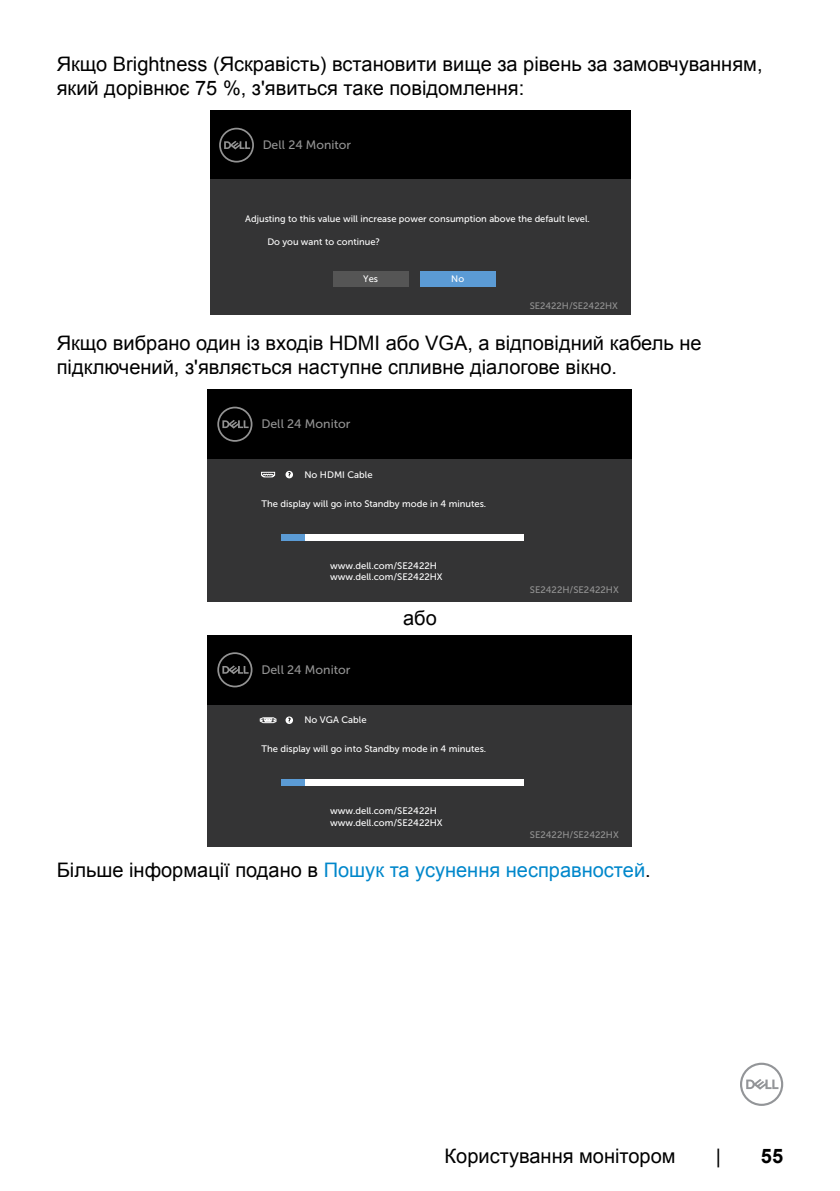
<style>
.page{position:relative;width:840px;height:1191px;background:#fff}
.page>*{position:absolute;margin:0;border:0;box-sizing:border-box;transform-origin:0 0}
.t1{font:20px/24px "Arial";color:#000}
.t2{font:20px "Arial";color:#0087cb}
.t3{font:700 20px "Arial";color:#000}
.t4{font:12.2px "Museo Sans For Dell 500";color:#939393}
.t5{font:9.4px/11.4px "Museo Sans For Dell 500";color:#fff}
.t6{font:9.4px "Museo Sans For Dell 500";color:#939393}
.s1{color:#000}
</style>
<div class="page">
<svg style="left:740px;top:1062px;width:42px;height:44px"></svg>
<div style="left:210px;top:111px;width:420px;height:69px;background:#000"></div>
<svg style="left:219px;top:128px;width:35px;height:34px"></svg>
<div style="left:210px;top:180px;width:420px;height:135px;background:#343435"></div>
<div style="left:420px;top:271px;width:75px;height:15px;background:#5b9bd5"></div>
<div style="left:333px;top:271px;width:75px;height:15px;background:#555"></div>
<div style="left:208px;top:459px;width:423px;height:142px;background:#343435"></div>
<div style="left:282px;top:534px;width:241px;height:6px;background:#fff"></div>
<div style="left:282px;top:534px;width:23px;height:6px;background:#5b9bd5"></div>
<div style="left:208px;top:389px;width:423px;height:70px;background:#000"></div>
<svg style="left:217px;top:407px;width:35px;height:35px"></svg>
<svg style="left:261px;top:472px;width:14px;height:5px"></svg>
<div style="left:285px;top:471px;width:8px;height:7px;background:#fff;border-radius:50%"></div>
<svg style="left:288px;top:472px;width:3px;height:5px"></svg>
<div style="left:208px;top:704px;width:423px;height:143px;background:#343435"></div>
<div style="left:282px;top:779px;width:241px;height:7px;background:#fff"></div>
<div style="left:282px;top:779px;width:23px;height:7px;background:#5b9bd5"></div>
<div style="left:208px;top:635px;width:423px;height:69px;background:#000"></div>
<svg style="left:217px;top:652px;width:35px;height:35px"></svg>
<svg style="left:285px;top:716px;width:8px;height:8px"></svg>
<svg style="left:288px;top:718px;width:3px;height:5px"></svg>
<svg style="left:259px;top:717px;width:17px;height:6px"></svg>
<h1 class="t1" style="left:57px;top:52px;width:707px">Якщо Brightness (Яскравість) встановити вище за рівень за замовчуванням, який дорівнює 75 %, з'явиться таке повідомлення:</h1>
<p class="t4" style="left:263px;top:138px;width:90px">Dell 24 Monitor</p>
<p class="t5" style="left:245px;top:213px;width:346px">Adjusting to this value will increase power consumption above the default level.</p>
<p class="t5" style="left:267px;top:236px;width:114px">Do you want to continue?</p>
<p class="t5" style="left:363px;top:272px;width:16px">Yes</p>
<p class="t5" style="left:451px;top:272px;width:14px">No</p>
<p class="t6" style="left:529px;top:300px;width:90px">SE2422H/SE2422HX</p>
<h1 class="t1" style="left:57px;top:331px;width:646px">Якщо вибрано один із входів HDMI або VGA, а відповідний кабель не підключений, з'являється наступне спливне діалогове вікно.</h1>
<p class="t4" style="left:261px;top:417px;width:90px">Dell 24 Monitor</p>
<p class="t5" style="left:304px;top:469px;width:70px">No HDMI Cable</p>
<p class="t5" style="left:261px;top:498px;width:226px">The display will go into Standby mode in 4 minutes.</p>
<p class="t5" style="left:330px;top:559px;width:114px">www.dell.com/SE2422H www.dell.com/SE2422HX</p>
<p class="t4" style="left:261px;top:663px;width:90px">Dell 24 Monitor</p>
<p class="t5" style="left:304px;top:714px;width:64px">No VGA Cable</p>
<h1 class="t1" style="left:403px;top:606px;width:35px">або</h1>
<p class="t5" style="left:261px;top:743px;width:226px">The display will go into Standby mode in 4 minutes.</p>
<p class="t5" style="left:330px;top:805px;width:114px">www.dell.com/SE2422H www.dell.com/SE2422HX</p>
<p class="t6" style="left:529px;top:584px;width:90px">SE2422H/SE2422HX</p>
<p class="t6" style="left:529px;top:830px;width:90px">SE2422H/SE2422HX</p>
<h1 class="t2" style="left:57px;top:856px;width:595px"><span class="s1">Більше інформації подано в</span> Пошук та усунення несправностей<span class="s1">.</span></h1>
<h1 class="t1" style="left:444px;top:1143px;width:232px">Користування монітором</h1>
<h1 class="t1" style="left:715px;top:1143px;width:7px">|</h1>
<h1 class="t3" style="left:760px;top:1142px;width:24px">55</h1>
</div>
